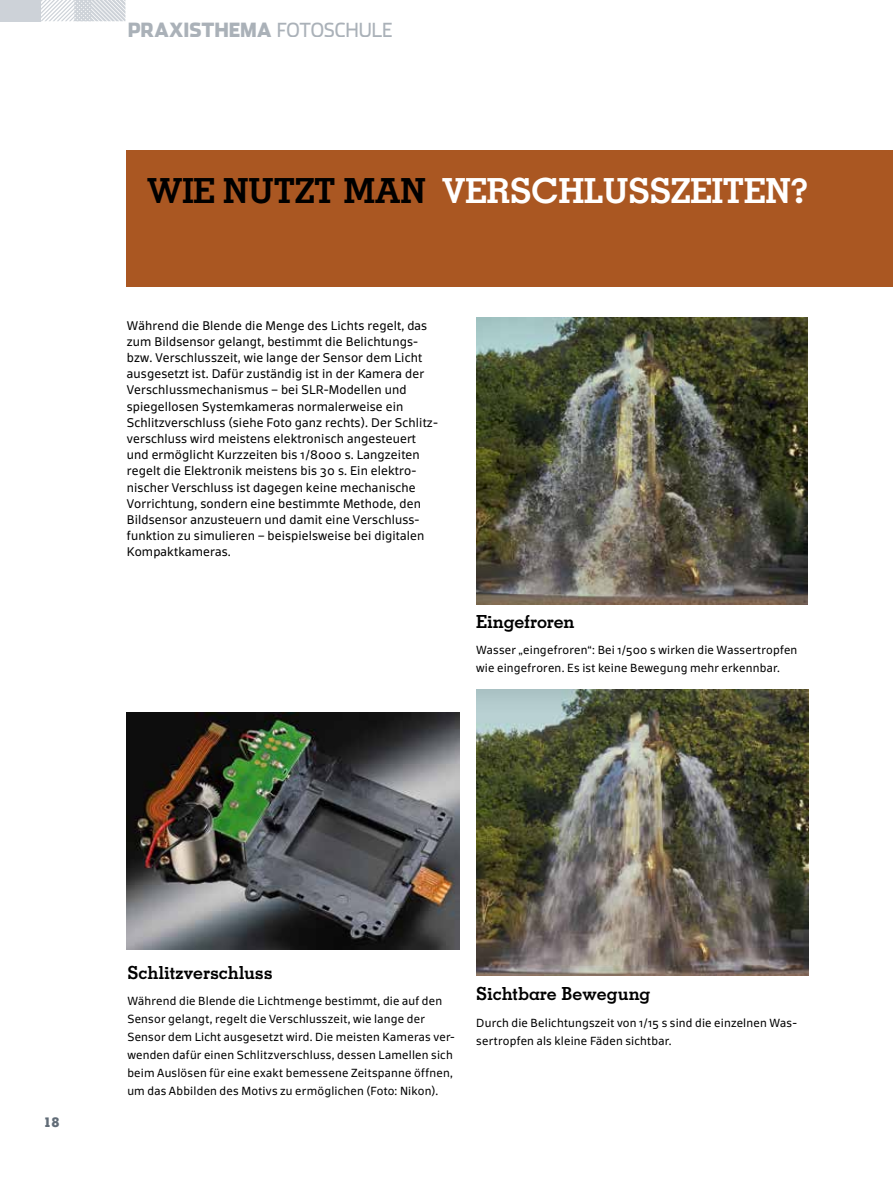
<style>
.page{position:relative;width:893px;height:1191px;background:#fff}
.page>*{position:absolute;margin:0;border:0;box-sizing:border-box;transform-origin:0 0}
.t1{font:700 34.5px "Memphis LT Std";letter-spacing:-.02em;color:#fff;scale:1.04 1}
.t2{font:900 19.5px "Stainless";letter-spacing:-.005em;color:#7e8994;scale:.95 1}
.t3{font:700 18px "Memphis LT Std";letter-spacing:-.005em;color:#000}
.t4{font:800 13.5px "Memphis LT Std";color:#616c77;scale:.9 1}
.t5{font:12px/16.2px "Scuba OT";letter-spacing:.01em;color:#000}
.t6{font:11.25px/18px "Scuba OT";letter-spacing:.02em;color:#000}
.s1{font-weight:400}
.s2{color:#000}
</style>
<div class="page">
<svg style="left:40px;top:0;width:85px;height:21px"></svg>
<div style="left:0;top:0;width:40px;height:21px;background:#cdd2d8"></div>
<div style="left:127px;top:150px;width:766px;height:136px;background:#aa5722"></div>
<img style="left:477px;top:689px;width:331px;height:286px">
<img style="left:476px;top:318px;width:332px;height:286px">
<img style="left:127px;top:712px;width:332px;height:238px">
<h2 class="t2" style="left:128px;top:17px;width:281px">PRAXISTHEMA <span class="s1">FOTOSCHULE</span></h2>
<h1 class="t1" style="left:147px;top:169px;width:638px"><span class="s2">Wie nutzt man</span> Verschlusszeiten?</h1>
<p class="t5" style="left:127px;top:317px;width:313px">Während die Blende die Menge des Lichts regelt, das zum Bildsensor gelangt, bestimmt die Belichtungs&shy;bzw. Verschlusszeit, wie lange der Sensor dem Licht ausgesetzt ist. Dafür zuständig ist in der Kamera der Verschlussmechanismus – bei SLR-Modellen und spiegellosen Systemkameras normalerweise ein Schlitzverschluss (siehe Foto ganz rechts). Der Schlitz&shy;verschluss wird meistens elektronisch angesteuert und ermöglicht Kurzzeiten bis 1/8000 s. Langzeiten regelt die Elektronik meistens bis 30 s. Ein elektro&shy;nischer Verschluss ist dagegen keine mechanische Vorrichtung, sondern eine bestimmte Methode, den Bildsensor anzusteuern und damit eine Verschluss&shy;funktion zu simulieren – beispielsweise bei digitalen Kompaktkameras.</p>
<h3 class="t3" style="left:476px;top:610px;width:100px">Eingefroren</h3>
<p class="t6" style="left:476px;top:641px;width:323px">Wasser „eingefroren“: Bei 1/500 s wirken die Wassertropfen wie eingefroren. Es ist keine Bewegung mehr erkennbar.</p>
<p class="t4" style="left:43px;top:1113px;width:19px">18</p>
<h3 class="t3" style="left:127px;top:961px;width:147px">Schlitzverschluss</h3>
<p class="t6" style="left:127px;top:992px;width:329px">Während die Blende die Lichtmenge bestimmt, die auf den Sensor gelangt, regelt die Verschlusszeit, wie lange der Sensor dem Licht ausgesetzt wird. Die meisten Kameras ver&shy;wenden dafür einen Schlitzverschluss, dessen Lamellen sich beim Auslösen für eine exakt bemessene Zeitspanne öffnen, um das Abbilden des Motivs zu ermöglichen (Foto: Nikon).</p>
<h3 class="t3" style="left:476px;top:982px;width:176px">Sichtbare Bewegung</h3>
<p class="t6" style="left:476px;top:1013px;width:322px">Durch die Belichtungszeit von 1/15 s sind die einzelnen Was&shy;sertropfen als kleine Fäden sichtbar.</p>
</div>
